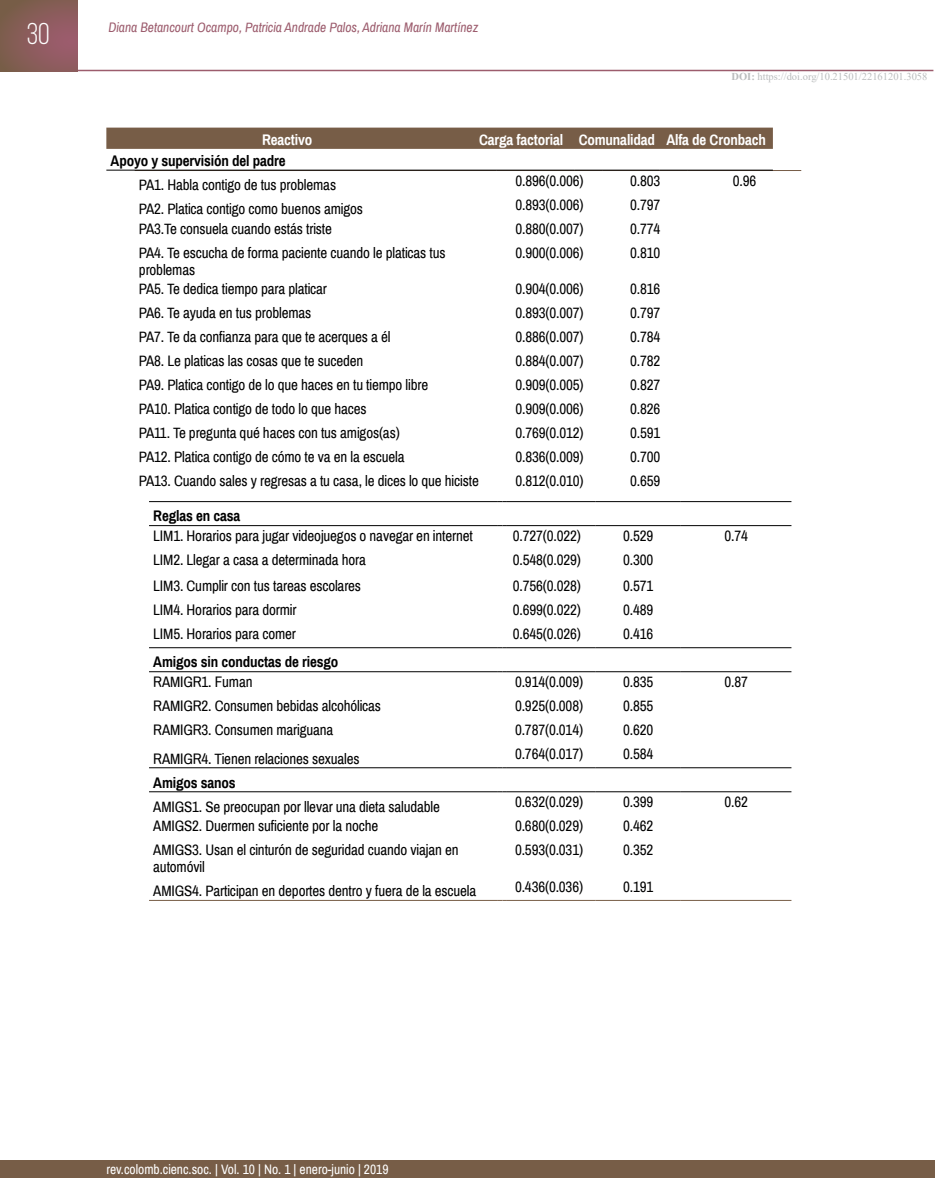
<style>
.page{position:relative;width:936px;height:1191px;background:#fff}
.page>*{position:absolute;margin:0;border:0;box-sizing:border-box;transform-origin:0 0}
.t1{font:30px "Bebas Neue";color:#fff}
.t2{font:15px/17.2px "Archivo Narrow";letter-spacing:-.01em;color:#000}
.t3{font:700 15px "Archivo Narrow";letter-spacing:-.01em;color:#000}
.t4{font:700 15px "Archivo Narrow";letter-spacing:-.01em;color:#fff}
.t5{font:italic 13.5px "Archivo Narrow";color:#9c5c6d}
.t6{font:13.5px "Archivo Narrow";color:#fff}
.t7{font:10.5px "Times New Roman";color:#bbbdbe}
.s1{font-weight:700}
</style>
<div class="page">
<div style="left:0;top:1160px;width:934px;height:18px;background:#775d47"></div>
<hr style="left:77px;top:70px;width:856px;height:1px;background:#9c5c6d">
<div style="left:0;top:0;width:78px;height:71px;background:linear-gradient(to right,#7c5d4c,#985c68)"></div>
<hr style="left:687px;top:170px;width:114px;height:1px;background:#775d47">
<hr style="left:149px;top:501px;width:349px;height:1px;background:#000">
<hr style="left:507px;top:501px;width:88px;height:1px;background:#000">
<hr style="left:595px;top:501px;width:85px;height:1px;background:#000">
<hr style="left:680px;top:501px;width:111px;height:1px;background:#000">
<hr style="left:149px;top:525px;width:349px;height:1px;background:#000">
<hr style="left:507px;top:525px;width:88px;height:1px;background:#000">
<hr style="left:595px;top:525px;width:85px;height:1px;background:#000">
<hr style="left:680px;top:525px;width:111px;height:1px;background:#000">
<hr style="left:149px;top:647px;width:349px;height:1px;background:#000">
<hr style="left:507px;top:647px;width:88px;height:1px;background:#000">
<hr style="left:595px;top:647px;width:85px;height:1px;background:#000">
<hr style="left:680px;top:647px;width:111px;height:1px;background:#000">
<hr style="left:149px;top:671px;width:349px;height:1px;background:#000">
<hr style="left:507px;top:671px;width:88px;height:1px;background:#000">
<hr style="left:595px;top:671px;width:85px;height:1px;background:#000">
<hr style="left:680px;top:671px;width:111px;height:1px;background:#000">
<hr style="left:149px;top:767px;width:349px;height:1px;background:#000">
<hr style="left:507px;top:767px;width:88px;height:1px;background:#000">
<hr style="left:595px;top:767px;width:85px;height:1px;background:#000">
<hr style="left:680px;top:767px;width:111px;height:1px;background:#000">
<hr style="left:149px;top:791px;width:349px;height:1px;background:#000">
<hr style="left:507px;top:791px;width:88px;height:1px;background:#000">
<hr style="left:595px;top:791px;width:85px;height:1px;background:#000">
<hr style="left:680px;top:791px;width:111px;height:1px;background:#000">
<hr style="left:680px;top:900px;width:111px;height:1px;background:#775d47">
<hr style="left:149px;top:900px;width:349px;height:1px;background:#775d47">
<hr style="left:507px;top:900px;width:88px;height:1px;background:#775d47">
<hr style="left:595px;top:900px;width:85px;height:1px;background:#775d47">
<div style="left:106px;top:128px;width:666px;height:21px;background:#775d47"></div>
<hr style="left:106px;top:170px;width:362px;height:1px;background:#000">
<hr style="left:468px;top:170px;width:106px;height:1px;background:#000">
<hr style="left:574px;top:170px;width:85px;height:1px;background:#000">
<hr style="left:659px;top:170px;width:113px;height:1px;background:#000">
<h1 class="t1" style="left:27px;top:18px;width:24px">30</h1>
<p class="t5" style="left:108px;top:19px;width:371px">Diana Betancourt Ocampo, Patricia Andrade Palos, Adriana Marín Martínez</p>
<p class="t7" style="left:731px;top:69px;width:197px"><span class="s1">DOI:</span> https://doi.org/10.21501/22161201.3058</p>
<p class="t4" style="left:262px;top:130px;width:52px">Reactivo</p>
<p class="t4" style="left:479px;top:130px;width:288px">Carga factorial Comunalidad Alfa de Cronbach</p>
<p class="t3" style="left:111px;top:151px;width:176px">Apoyo y supervisión del padre</p>
<p class="t2" style="left:139px;top:177px;width:199px">PA1. Habla contigo de tus problemas</p>
<p class="t2" style="left:515px;top:172px;width:70px">0.896(0.006)</p>
<p class="t2" style="left:630px;top:172px;width:32px">0.803</p>
<p class="t2" style="left:732px;top:172px;width:25px">0.96</p>
<p class="t2" style="left:139px;top:201px;width:225px">PA2. Platica contigo como buenos amigos</p>
<p class="t2" style="left:515px;top:196px;width:70px">0.893(0.006)</p>
<p class="t2" style="left:630px;top:196px;width:32px">0.797</p>
<p class="t2" style="left:139px;top:220px;width:194px">PA3.Te consuela cuando estás triste</p>
<p class="t2" style="left:515px;top:220px;width:70px">0.880(0.007)</p>
<p class="t2" style="left:630px;top:220px;width:32px">0.774</p>
<p class="t2" style="left:139px;top:244px;width:308px">PA4. Te escucha de forma paciente cuando le platicas tus problemas</p>
<p class="t2" style="left:515px;top:244px;width:70px">0.900(0.006)</p>
<p class="t2" style="left:630px;top:244px;width:32px">0.810</p>
<p class="t2" style="left:139px;top:281px;width:189px">PA5. Te dedica tiempo para platicar</p>
<p class="t2" style="left:515px;top:281px;width:70px">0.904(0.006)</p>
<p class="t2" style="left:630px;top:281px;width:32px">0.816</p>
<p class="t2" style="left:139px;top:305px;width:174px">PA6. Te ayuda en tus problemas</p>
<p class="t2" style="left:515px;top:305px;width:70px">0.893(0.007)</p>
<p class="t2" style="left:630px;top:305px;width:32px">0.797</p>
<p class="t2" style="left:139px;top:329px;width:253px">PA7. Te da confianza para que te acerques a él</p>
<p class="t2" style="left:515px;top:329px;width:70px">0.886(0.007)</p>
<p class="t2" style="left:630px;top:329px;width:32px">0.784</p>
<p class="t2" style="left:139px;top:353px;width:226px">PA8. Le platicas las cosas que te suceden</p>
<p class="t2" style="left:515px;top:353px;width:70px">0.884(0.007)</p>
<p class="t2" style="left:630px;top:353px;width:32px">0.782</p>
<p class="t2" style="left:139px;top:377px;width:291px">PA9. Platica contigo de lo que haces en tu tiempo libre</p>
<p class="t2" style="left:515px;top:377px;width:70px">0.909(0.005)</p>
<p class="t2" style="left:630px;top:377px;width:32px">0.827</p>
<p class="t2" style="left:139px;top:401px;width:229px">PA10. Platica contigo de todo lo que haces</p>
<p class="t2" style="left:515px;top:401px;width:70px">0.909(0.006)</p>
<p class="t2" style="left:630px;top:401px;width:32px">0.826</p>
<p class="t2" style="left:139px;top:425px;width:262px">PA11. Te pregunta qué haces con tus amigos(as)</p>
<p class="t2" style="left:515px;top:425px;width:70px">0.769(0.012)</p>
<p class="t2" style="left:630px;top:425px;width:32px">0.591</p>
<p class="t2" style="left:139px;top:449px;width:267px">PA12. Platica contigo de cómo te va en la escuela</p>
<p class="t2" style="left:515px;top:449px;width:70px">0.836(0.009)</p>
<p class="t2" style="left:630px;top:449px;width:32px">0.700</p>
<p class="t2" style="left:139px;top:473px;width:341px">PA13. Cuando sales y regresas a tu casa, le dices lo que hiciste</p>
<p class="t2" style="left:515px;top:473px;width:70px">0.812(0.010)</p>
<p class="t2" style="left:630px;top:473px;width:32px">0.659</p>
<p class="t3" style="left:153px;top:507px;width:88px">Reglas en casa</p>
<p class="t2" style="left:153px;top:527px;width:321px">LIM1. Horarios para jugar videojuegos o navegar en internet</p>
<p class="t2" style="left:512px;top:527px;width:70px">0.727(0.022)</p>
<p class="t2" style="left:623px;top:527px;width:32px">0.529</p>
<p class="t2" style="left:724px;top:527px;width:25px">0.74</p>
<p class="t2" style="left:153px;top:551px;width:214px">LIM2. Llegar a casa a determinada hora</p>
<p class="t2" style="left:512px;top:551px;width:70px">0.548(0.029)</p>
<p class="t2" style="left:623px;top:551px;width:32px">0.300</p>
<p class="t2" style="left:153px;top:577px;width:209px">LIM3. Cumplir con tus tareas escolares</p>
<p class="t2" style="left:512px;top:577px;width:70px">0.756(0.028)</p>
<p class="t2" style="left:623px;top:577px;width:32px">0.571</p>
<p class="t2" style="left:153px;top:601px;width:145px">LIM4. Horarios para dormir</p>
<p class="t2" style="left:512px;top:601px;width:70px">0.699(0.022)</p>
<p class="t2" style="left:623px;top:601px;width:32px">0.489</p>
<p class="t2" style="left:153px;top:625px;width:144px">LIM5. Horarios para comer</p>
<p class="t2" style="left:512px;top:625px;width:70px">0.645(0.026)</p>
<p class="t2" style="left:623px;top:625px;width:32px">0.416</p>
<p class="t3" style="left:153px;top:653px;width:186px">Amigos sin conductas de riesgo</p>
<p class="t2" style="left:153px;top:673px;width:101px">RAMIGR1. Fuman</p>
<p class="t2" style="left:515px;top:673px;width:70px">0.914(0.009)</p>
<p class="t2" style="left:623px;top:673px;width:32px">0.835</p>
<p class="t2" style="left:724px;top:673px;width:25px">0.87</p>
<p class="t2" style="left:153px;top:697px;width:229px">RAMIGR2. Consumen bebidas alcohólicas</p>
<p class="t2" style="left:515px;top:697px;width:70px">0.925(0.008)</p>
<p class="t2" style="left:623px;top:697px;width:32px">0.855</p>
<p class="t2" style="left:153px;top:721px;width:181px">RAMIGR3. Consumen mariguana</p>
<p class="t2" style="left:515px;top:721px;width:70px">0.787(0.014)</p>
<p class="t2" style="left:623px;top:721px;width:32px">0.620</p>
<p class="t2" style="left:153px;top:750px;width:208px">RAMIGR4. Tienen relaciones sexuales</p>
<p class="t2" style="left:515px;top:745px;width:70px">0.764(0.017)</p>
<p class="t2" style="left:623px;top:745px;width:32px">0.584</p>
<p class="t3" style="left:153px;top:773px;width:84px">Amigos sanos</p>
<p class="t2" style="left:153px;top:798px;width:288px">AMIGS1. Se preocupan por llevar una dieta saludable</p>
<p class="t2" style="left:515px;top:793px;width:70px">0.632(0.029)</p>
<p class="t2" style="left:623px;top:793px;width:32px">0.399</p>
<p class="t2" style="left:724px;top:793px;width:25px">0.62</p>
<p class="t2" style="left:153px;top:817px;width:226px">AMIGS2. Duermen suficiente por la noche</p>
<p class="t2" style="left:515px;top:817px;width:70px">0.680(0.029)</p>
<p class="t2" style="left:623px;top:817px;width:32px">0.462</p>
<p class="t2" style="left:153px;top:841px;width:307px">AMIGS3. Usan el cinturón de seguridad cuando viajan en automóvil</p>
<p class="t2" style="left:515px;top:841px;width:70px">0.593(0.031)</p>
<p class="t2" style="left:623px;top:841px;width:32px">0.352</p>
<p class="t2" style="left:153px;top:882px;width:324px">AMIGS4. Participan en deportes dentro y fuera de la escuela</p>
<p class="t2" style="left:515px;top:878px;width:70px">0.436(0.036)</p>
<p class="t2" style="left:623px;top:878px;width:32px">0.191</p>
<p class="t6" style="left:106px;top:1160px;width:284px">rev.colomb.cienc.soc. | Vol. 10 | No. 1 | enero-junio | 2019</p>
</div>
